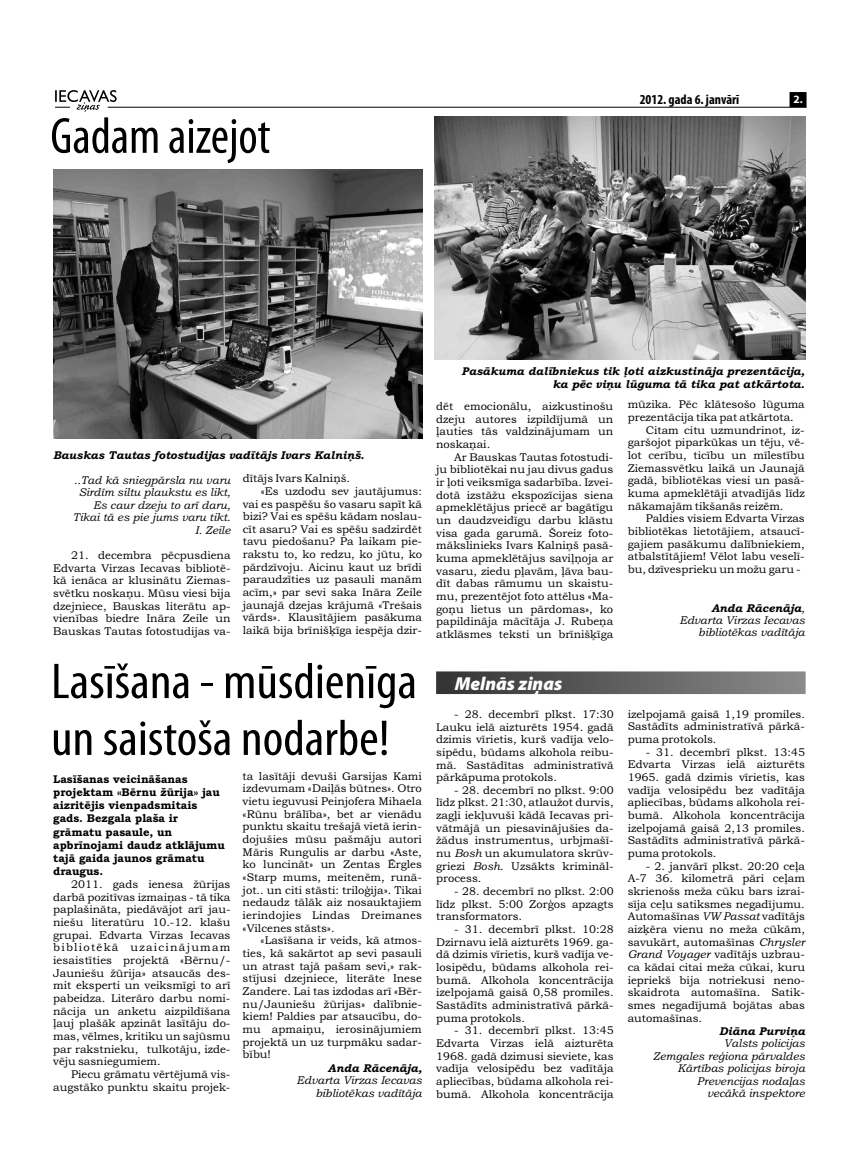
<style>
.page{position:relative;width:851px;height:1170px;background:#fff}
.page>*{position:absolute;margin:0;border:0;box-sizing:border-box;transform-origin:0 0}
.t1{font:condensed 51.25px "Myriad Pro";color:#000}
.t2{font:condensed 50.62px/56.9px "Myriad Pro";color:#000;scale:1.06 1}
.t3{font:italic 900 18.75px "Myriad Pro";color:#fff}
.t4{font:700 condensed 13.75px "Myriad Pro";color:#000}
.t5{font:11.25px/12.6px "Bookman Old Style";color:#000;text-align:justify}
.t6{font:italic 11.25px/12.5px "Bookman Old Style";color:#000;text-align:right}
.t7{font:700 11.25px "Myriad Pro";color:#fff}
.s1{font-style:italic}
</style>
<div class="page">
<svg style="left:55px;top:90px;width:751px;height:22px"></svg>
<img style="left:436px;top:671px;width:369px;height:23px">
<img style="left:54px;top:169px;width:368px;height:269px">
<img style="left:434px;top:116px;width:371px;height:243px">
<h1 class="t1" style="left:50px;top:114px;width:221px">Gadam aizejot</h1>
<p class="t4" style="left:639px;top:93px;width:101px">2012. gada 6. janvārī</p>
<p class="t7" style="left:793px;top:95px;width:11px">2.</p>
<p class="t6" style="left:53px;top:450px;width:312px">Bauskas Tautas fotostudijas vadītājs Ivars Kalniņš.</p>
<p class="t6" style="left:73px;top:475px;width:159px">..Tad kā sniegpārsla nu varu<br>Sirdīm siltu plaukstu es likt,<br>Es caur dzeju to arī daru,<br>Tikai tā es pie jums varu tikt.<br>I. Zeile</p>
<p class="t5" style="left:53px;top:550px;width:179px;text-indent:18px">21. decembra pēcpusdiena Edvarta Virzas Iecavas bibliotē&shy;kā ienāca ar klusinātu Ziemas&shy;svētku noskaņu. Mūsu viesi bija dzejniece, Bauskas literātu ap&shy;vienības biedre Ināra Zeile un Bauskas Tautas fotostudijas va-</p>
<p class="t5" style="left:243px;top:473px;width:109px">dītājs Ivars Kalniņš.</p>
<p class="t5" style="left:261px;top:485px;width:163px">«Es uzdodu sev jautājumus:</p>
<p class="t5" style="left:243px;top:498px;width:181px">vai es paspēšu šo vasaru sapīt kā</p>
<p class="t5" style="left:243px;top:511px;width:181px">bizi? Vai es spēšu kādam noslau-</p>
<p class="t5" style="left:243px;top:523px;width:181px">cīt asaru? Vai es spēšu sadzirdēt</p>
<p class="t5" style="left:243px;top:536px;width:181px">tavu piedošanu? Pa laikam pie-</p>
<p class="t5" style="left:243px;top:549px;width:181px">rakstu to, ko redzu, ko jūtu, ko</p>
<p class="t5" style="left:243px;top:561px;width:181px">pārdzīvoju. Aicinu kaut uz brīdi</p>
<p class="t5" style="left:243px;top:574px;width:181px">paraudzīties uz pasauli manām</p>
<p class="t5" style="left:243px;top:587px;width:181px">acīm,» par sevi saka Ināra Zeile</p>
<p class="t5" style="left:243px;top:599px;width:181px">jaunajā dzejas krājumā «Trešais</p>
<p class="t5" style="left:243px;top:612px;width:181px">vārds». Klausītājiem pasākuma</p>
<p class="t5" style="left:243px;top:625px;width:181px">laikā bija brīnišķīga iespēja dzir-</p>
<h2 class="t2" style="left:51px;top:657px;width:347px">Lasīšana - mūsdienīga un saistoša nodarbe!</h2>
<p class="t5" style="left:53px;top:773px;width:173px;line-height:13.1px;text-align:left">Lasīšanas veicināšanas projektam «Bērnu žūrija» jau aizritējis vienpadsmitais gads. Bezgala plaša ir grāmatu pasaule, un apbrīnojami daudz atklājumu tajā gaida jaunos grāmatu draugus.</p>
<p class="t5" style="left:53px;top:878px;width:179px;text-indent:18px">2011. gads ienesa žūrijas darbā pozitīvas izmaiņas - tā tika paplašināta, piedāvājot arī jau&shy;niešu literatūru 10.-12. klašu grupai. Edvarta Virzas Iecavas bibliotēkā uzaicinājumam iesaistīties projektā «Bērnu/- Jauniešu žūrija» atsaucās des&shy;mit eksperti un veiksmīgi to arī pabeidza. Literāro darbu nomi&shy;nācija un anketu aizpildīšana ļauj plašāk apzināt lasītāju do&shy;mas, vēlmes, kritiku un sajūsmu par rakstnieku, tulkotāju, izde&shy;vēju sasniegumiem.</p>
<p class="t5" style="left:53px;top:1068px;width:179px;text-align:right">Piecu grāmatu vērtējumā vis&shy;augstāko punktu skaitu projek-</p>
<p class="t5" style="left:242px;top:770px;width:181px">ta lasītāji devuši Garsijas Kami izdevumam «Daiļās būtnes». Otro vietu ieguvusi Peinjofera Mihaela «Rūnu brālība», bet ar vienādu punktu skaitu trešajā vietā ierin&shy;dojušies mūsu pašmāju autori Māris Rungulis ar darbu «Aste, ko luncināt» un Zentas Ērgles «Starp mums, meitenēm, runā&shy;jot.. un citi stāsti: triloģija». Tikai nedaudz tālāk aiz nosauktajiem ierindojies Lindas Dreimanes «Vilcenes stāsts».</p>
<p class="t5" style="left:242px;top:935px;width:181px;text-indent:18px">«Lasīšana ir veids, kā atmos&shy;ties, kā sakārtot ap sevi pasauli un atrast tajā pašam sevi,» rak&shy;stījusi dzejniece, literāte Inese Zandere. Lai tas izdodas arī «Bēr&shy;nu/Jauniešu žūrijas» dalībnie&shy;kiem! Paldies par atsaucību, do&shy;mu apmaiņu, ierosinājumiem projektā un uz turpmāku sadar&shy;bību!</p>
<p class="t6" style="left:296px;top:1062px;width:127px">Anda Rācenāja,<br>Edvarta Virzas Iecavas bibliotēkas vadītāja</p>
<p class="t6" style="left:461px;top:365px;width:344px;line-height:13.2px">Pasākuma dalībniekus tik ļoti aizkustināja prezentācija, ka pēc viņu lūguma tā tika pat atkārtota.</p>
<p class="t5" style="left:436px;top:401px;width:178px">dēt emocionālu, aizkustinošu dzeju autores izpildījumā un ļauties tās valdzinājumam un noskaņai.</p>
<p class="t5" style="left:436px;top:451px;width:178px;text-indent:18px">Ar Bauskas Tautas fotostudi&shy;ju bibliotēkai nu jau divus gadus ir ļoti veiksmīga sadarbība. Izvei&shy;dotā izstāžu ekspozīcijas siena apmeklētājus priecē ar bagātīgu un daudzveidīgu darbu klāstu visa gada garumā. Šoreiz foto&shy;mākslinieks Ivars Kalniņš pasā&shy;kuma apmeklētājus saviļņoja ar vasaru, ziedu pļavām, ļāva bau&shy;dīt dabas rāmumu un skaistu&shy;mu, prezentējot foto attēlus «Ma&shy;goņu lietus un pārdomas», ko papildināja mācītāja J. Rubeņa atklāsmes teksti un brīnišķīga</p>
<p class="t5" style="left:627px;top:399px;width:178px">mūzika. Pēc klātesošo lūguma</p>
<p class="t5" style="left:627px;top:412px;width:167px">prezentācija tika pat atkārtota.</p>
<p class="t5" style="left:645px;top:424px;width:160px">Citam citu uzmundrinot, iz-</p>
<p class="t5" style="left:627px;top:437px;width:178px">garšojot piparkūkas un tēju, vē-</p>
<p class="t5" style="left:627px;top:450px;width:178px">lot cerību, ticību un mīlestību</p>
<p class="t5" style="left:627px;top:462px;width:178px">Ziemassvētku laikā un Jaunajā</p>
<p class="t5" style="left:627px;top:475px;width:178px">gadā, bibliotēkas viesi un pasā-</p>
<p class="t5" style="left:627px;top:488px;width:178px">kuma apmeklētāji atvadījās līdz</p>
<p class="t5" style="left:627px;top:500px;width:157px">nākamajām tikšanās reizēm.</p>
<p class="t5" style="left:645px;top:513px;width:160px">Paldies visiem Edvarta Virzas</p>
<p class="t5" style="left:627px;top:526px;width:178px">bibliotēkas lietotājiem, atsaucī-</p>
<p class="t5" style="left:627px;top:538px;width:178px">gajiem pasākumu dalībniekiem,</p>
<p class="t5" style="left:627px;top:551px;width:178px">atbalstītājiem! Vēlot labu veselī-</p>
<p class="t5" style="left:627px;top:564px;width:174px">bu, dzīvesprieku un možu garu -</p>
<p class="t6" style="left:679px;top:602px;width:127px">Anda Rācenāja,<br>Edvarta Virzas Iecavas bibliotēkas vadītāja</p>
<h3 class="t3" style="left:454px;top:675px;width:109px">Melnās ziņas</h3>
<p class="t5" style="left:436px;top:708px;width:179px;text-indent:18px">- 28. decembrī plkst. 17:30<br>Lauku ielā aizturēts 1954. gadā dzimis vīrietis, kurš vadīja velo&shy;sipēdu, būdams alkohola reibu&shy;mā. Sastādītas administratīvā pārkāpuma protokols.</p>
<p class="t5" style="left:436px;top:784px;width:179px;text-indent:18px">- 28. decembrī no plkst. 9:00 līdz plkst. 21:30, atlaužot durvis, zagļi iekļuvuši kādā Iecavas pri&shy;vātmājā un piesavinājušies da&shy;žādus instrumentus, urbjmašī&shy;nu <span class="s1">Bosh</span> un akumulatora skrūv&shy;griezi <span class="s1">Bosh</span>. Uzsākts krimināl&shy;process.</p>
<p class="t5" style="left:436px;top:886px;width:179px;text-indent:18px">- 28. decembrī no plkst. 2:00 līdz plkst. 5:00 Zorģos apzagts transformators.</p>
<p class="t5" style="left:436px;top:924px;width:179px;text-indent:18px">- 31. decembrī plkst. 10:28<br>Dzirnavu ielā aizturēts 1969. ga&shy;dā dzimis vīrietis, kurš vadīja ve&shy;losipēdu, būdams alkohola rei&shy;bumā. Alkohola koncentrācija izelpojamā gaisā 0,58 promiles.<br>Sastādīts administratīvā pārkā&shy;puma protokols.</p>
<p class="t5" style="left:436px;top:1025px;width:179px;text-indent:18px">- 31. decembrī plkst. 13:45<br>Edvarta Virzas ielā aizturēta 1968. gadā dzimusi sieviete, kas vadīja velosipēdu bez vadītāja apliecības, būdama alkohola rei&shy;bumā. Alkohola koncentrācija</p>
<p class="t5" style="left:627px;top:708px;width:179px">izelpojamā gaisā 1,19 promiles.<br>Sastādīts administratīvā pārkā&shy;puma protokols.</p>
<p class="t5" style="left:627px;top:746px;width:179px;text-indent:18px">- 31. decembrī plkst. 13:45<br>Edvarta Virzas ielā aizturēts 1965. gadā dzimis vīrietis, kas vadīja velosipēdu bez vadītāja apliecības, būdams alkohola rei&shy;bumā. Alkohola koncentrācija izelpojamā gaisā 2,13 promiles.<br>Sastādīts administratīvā pārkā&shy;puma protokols.</p>
<p class="t5" style="left:627px;top:860px;width:179px;text-indent:18px">- 2. janvārī plkst. 20:20 ceļa A-7 36. kilometrā pāri ceļam skrienošs meža cūku bars izrai&shy;sīja ceļu satiksmes negadījumu.<br>Automašīnas <span class="s1">VW Passat</span> vadītājs aizķēra vienu no meža cūkām, savukārt, automašīnas <span class="s1">Chrysler Grand Voyager</span> vadītājs uzbrau&shy;ca kādai citai meža cūkai, kuru iepriekš bija notriekusi neno&shy;skaidrota automašīna. Satik&shy;smes negadījumā bojātas abas automašīnas.</p>
<p class="t6" style="left:653px;top:1025px;width:153px">Diāna Purviņa<br>Valsts policijas<br>Zemgales reģiona pārvaldes<br>Kārtības policijas biroja<br>Prevencijas nodaļas<br>vecākā inspektore</p>
</div>
